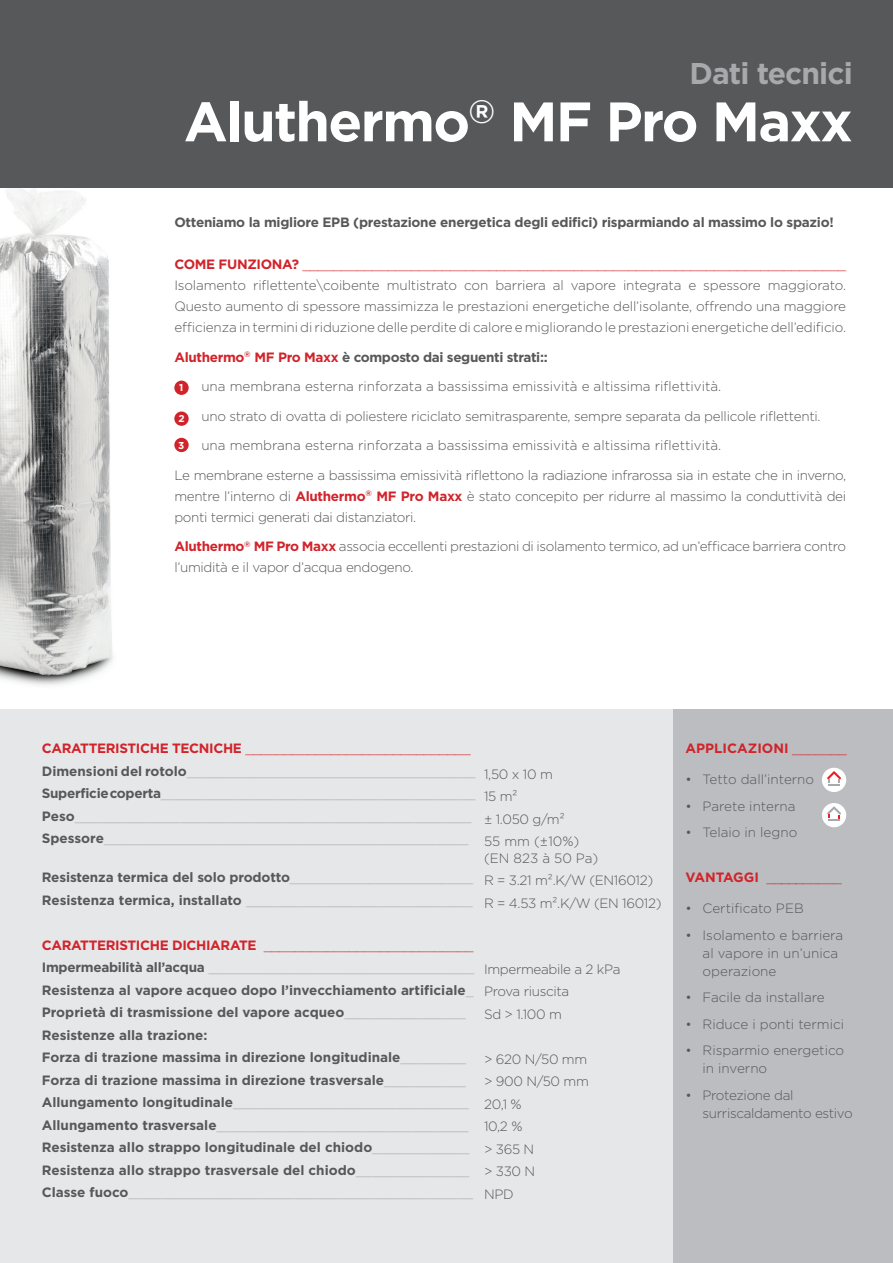
<style>
.page{position:relative;width:893px;height:1263px;background:#fff}
.page>*{position:absolute;margin:0;border:0;box-sizing:border-box;transform-origin:0 0}
.t1{font:700 55.5px "Gotham";letter-spacing:-.03em;color:#fff}
.t2{font:700 30px "Gotham";letter-spacing:-.03em;color:#a8a9ad}
.t3{font:300 13.5px/22.5px "Gotham";letter-spacing:-.025em;color:#57585a}
.t4{font:700 13.5px/22.5px "Gotham";color:#57585a}
.t5{font:300 13.5px/22.5px "Gotham";color:#a8a9ad}
.t6{font:300 13.5px/18px "Gotham";color:#57585a}
.t7{font:700 13.5px "Gotham";letter-spacing:-.02em;color:#57585a}
.t8{font:700 13.5px "Gotham";letter-spacing:-.025em;color:#57585a}
.t9{font:700 13.5px "Gotham";color:#d1232a}
.t10{font:300 13.5px "Gotham";color:#d1232a}
.t11{font:700 9.9px "Gotham";color:#fff}
.s1{font-weight:700;color:#d1232a}
.s2{color:#d1232a}
.s3{font-weight:700;color:#57585a}
.s4{font-weight:300;color:#a8a9ad}
.s5{font-weight:300;color:#d1232a}
.s6{font-weight:300}
.s7{font-weight:700}
</style>
<div class="page">
<img style="left:0;top:188px;width:113px;height:498px">
<div style="left:673px;top:709px;width:220px;height:554px;background:#bcbdc0"></div>
<div style="left:0;top:0;width:893px;height:188px;background:#57585a"></div>
<div style="left:0;top:709px;width:673px;height:554px;background:#e6e7e9"></div>
<div style="left:174px;top:381px;width:15px;height:14px;background:#d1232a;border-radius:50%"></div>
<div style="left:174px;top:411px;width:15px;height:15px;background:#d1232a;border-radius:50%"></div>
<div style="left:174px;top:438px;width:15px;height:14px;background:#d1232a;border-radius:50%"></div>
<div style="left:822px;top:768px;width:24px;height:24px;background:#fff;border-radius:50%"></div>
<svg style="left:827px;top:771px;width:14px;height:15px"></svg>
<div style="left:822px;top:803px;width:24px;height:24px;background:#fff;border-radius:50%"></div>
<svg style="left:827px;top:806px;width:14px;height:15px"></svg>
<h2 class="t2" style="left:690px;top:56px;width:165px">Dati tecnici</h2>
<h1 class="t1" style="left:184px;top:90px;width:670px">Aluthermo<sup>®</sup> MF Pro Maxx</h1>
<p class="t7" style="left:174px;top:214px;width:661px">Otteniamo la migliore EPB (prestazione energetica degli edifici) risparmiando al massimo lo spazio!</p>
<p class="t3" style="left:174px;top:253px;width:673px;line-height:21px;text-align:justify"><span class="s1">COME FUNZIONA?</span> <span class="s2">______________________________________________________________________ </span>Isolamento riflettente\coibente multistrato con barriera al vapore integrata e spessore maggiorato.<br>Questo aumento di spessore massimizza le prestazioni energetiche dell’isolante, offrendo una maggiore efficienza in termini di riduzione delle perdite di calore e migliorando le prestazioni energetiche dell’edificio.</p>
<p class="t8" style="left:174px;top:349px;width:375px"><span class="s2">Aluthermo</span><sup>®</sup> <span class="s2">MF Pro Maxx</span> è composto dai seguenti strati::</p>
<p class="t6" style="left:174px;top:377px;width:548px">• una membrana esterna rinforzata a bassissima emissività e altissima riflettività.</p>
<p class="t3" style="left:174px;top:404px;width:648px">• uno strato di ovatta di poliestere riciclato semitrasparente, sempre separata da pellicole riflettenti.</p>
<p class="t3" style="left:174px;top:430px;width:673px;line-height:29.5px">• una membrana esterna rinforzata a bassissima emissività e altissima riflettività.<br>Le membrane esterne a bassissima emissività riflettono la radiazione infrarossa sia in estate che in inverno,</p>
<p class="t3" style="left:174px;top:485px;width:673px;line-height:21px">mentre l’interno di <span class="s1">Aluthermo</span><sup>®</sup> <span class="s1">MF Pro Maxx</span> è stato concepito per ridurre al massimo la conduttività dei ponti termici generati dai distanziatori.</p>
<p class="t3" style="left:174px;top:535px;width:673px;line-height:21px"><span class="s1">Aluthermo</span><sup>®</sup> <span class="s1">MF Pro Maxx</span> associa eccellenti prestazioni di isolamento termico, ad un’efficace barriera contro l’umidità e il vapor d’acqua endogeno.</p>
<p class="t11" style="left:179px;top:382px;width:6px">1</p>
<p class="t11" style="left:178px;top:412px;width:8px">2</p>
<p class="t11" style="left:178px;top:439px;width:8px">3</p>
<p class="t5" style="left:42px;top:737px;width:435px"><span class="s1">CARATTERISTICHE TECNICHE</span> <span class="s2">_____________________________ </span><span class="s3">Dimensioni del rotolo</span>_________________________________ <span class="s3">Superficie coperta</span>______________________________________ <span class="s3">Peso</span>_________________________________________________ <span class="s3">Spessore</span>_____________________________________________</p>
<p class="t4" style="left:42px;top:866px;width:433px">Resistenza termica del solo prodotto<span class="s4">_______________________<br></span>Resistenza termica, installato <span class="s4">____________________________</span></p>
<p class="t4" style="left:42px;top:933px;width:434px"><span class="s2">CARATTERISTICHE DICHIARATE</span> <span class="s5">___________________________ </span>Impermeabilità all’acqua <span class="s4">________________________________ </span>Resistenza al vapore acqueo dopo l’invecchiamento artificiale<span class="s4">_ </span>Proprietà di trasmissione del vapore acqueo<span class="s4">_______________ </span>Resistenze alla trazione:<br>Forza di trazione massima in direzione longitudinale<span class="s4">________ </span>Forza di trazione massima in direzione trasversale<span class="s4">__________ </span>Allungamento longitudinale<span class="s4">_____________________________ </span>Allungamento trasversale<span class="s4">_______________________________ </span>Resistenza allo strappo longitudinale del chiodo<span class="s4">____________ </span>Resistenza allo strappo trasversale del chiodo<span class="s4">______________ </span>Classe fuoco<span class="s4">__________________________________________</span></p>
<p class="t3" style="left:484px;top:762px;width:97px">1,50 x 10 m<br>15 m²<br>± 1.050 g/m²<br>55 mm (±10%)</p>
<p class="t3" style="left:484px;top:846px;width:179px">(EN 823 à 50 Pa)<br>R = 3.21 m².K/W (EN16012)<br>R = 4.53 m².K/W (EN 16012)</p>
<p class="t3" style="left:484px;top:957px;width:138px">Impermeabile a 2 kPa<br>Prova riuscita<br>Sd &gt; 1.100 m</p>
<p class="t3" style="left:484px;top:1047px;width:106px">&gt; 620 N/50 mm &gt; 900 N/50 mm<br>20,1 %<br>10,2 %<br>&gt; 365 N<br>&gt; 330 N<br>NPD</p>
<p class="t9" style="left:686px;top:741px;width:163px">APPLICAZIONI <span class="s6">_______</span></p>
<p class="t6" style="left:686px;top:770px;width:130px">• Tetto dall’interno</p>
<p class="t6" style="left:686px;top:797px;width:111px">• Parete interna</p>
<p class="t6" style="left:686px;top:823px;width:113px">• Telaio in legno</p>
<p class="t10" style="left:686px;top:869px;width:158px"><span class="s7">VANTAGGI</span> __________</p>
<p class="t6" style="left:686px;top:899px;width:120px">• Certificato PEB</p>
<p class="t6" style="left:703px;top:926px;width:142px;text-indent:-17px">• Isolamento e barriera al vapore in un’unica operazione</p>
<p class="t6" style="left:686px;top:988px;width:141px">• Facile da installare</p>
<p class="t6" style="left:686px;top:1015px;width:160px">• Riduce i ponti termici</p>
<p class="t6" style="left:703px;top:1041px;width:143px;text-indent:-17px">• Risparmio energetico in inverno</p>
<p class="t3" style="left:703px;top:1086px;width:152px;line-height:18px;text-indent:-17px">• Protezione dal surriscaldamento estivo</p>
</div>
